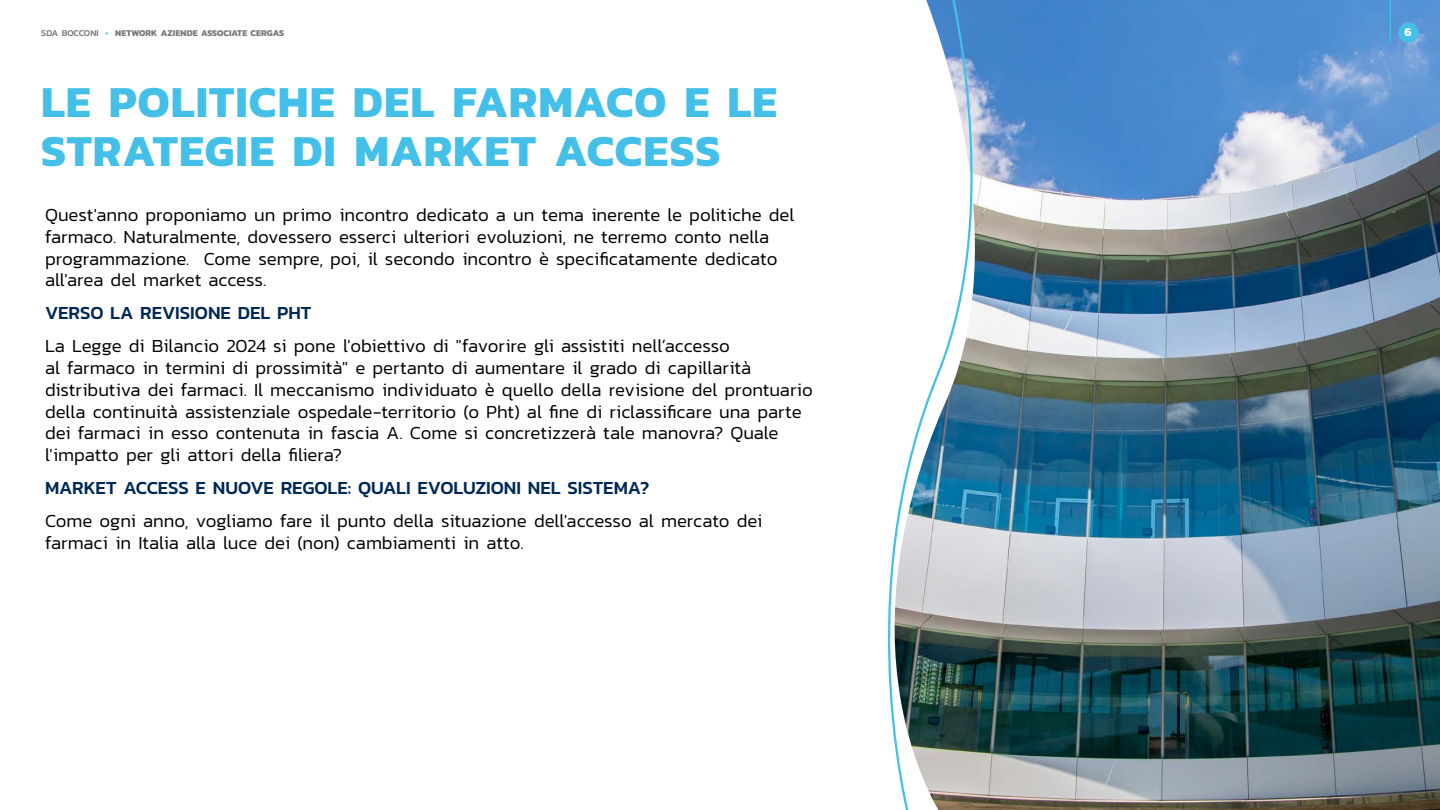
<style>
.page{position:relative;width:1440px;height:810px;background:#fff}
.page>*{position:absolute;margin:0;border:0;box-sizing:border-box;transform-origin:0 0}
.t1{font:700 45px/48.8px "Kanit";letter-spacing:.02em;color:#44c0e8}
.t2{font:300 18.75px/21.8px "Kanit";letter-spacing:-.005em;color:#000}
.t3{font:500 18.75px "Kanit";letter-spacing:-.005em;color:#002855}
.t4{font:700 12px "Kanit";color:#fff}
.t5{font:700 9px "Kanit";letter-spacing:.01em;color:#787878}
.s1{font-weight:500}
.s2{font-weight:500;color:#44c0e8}
</style>
<div class="page">
<img style="left:1024px;top:0;width:416px;height:810px">
<img style="left:1008px;top:0;width:16px;height:810px">
<img style="left:887px;top:0;width:121px;height:810px">
<div style="left:1398px;top:23px;width:21px;height:20px;background:#44c0e8;border-radius:50%"></div>
<hr style="left:1390px;top:0;width:1px;height:43px;background:#44c0e8">
<p class="t5" style="left:41px;top:26px;width:245px"><span class="s1">SDA BOCCONI</span> <span class="s2">•</span> NETWORK AZIENDE ASSOCIATE CERGAS</p>
<p class="t4" style="left:1405px;top:23px;width:9px">6</p>
<h1 class="t1" style="left:41px;top:76px;width:737px">LE POLITICHE DEL FARMACO E LE<br>STRATEGIE DI MARKET ACCESS</h1>
<p class="t2" style="left:45px;top:204px;width:751px">Quest'anno proponiamo un primo incontro dedicato a un tema inerente le politiche del farmaco. Naturalmente, dovessero esserci ulteriori evoluzioni, ne terremo conto nella programmazione. Come sempre, poi, il secondo incontro è specificatamente dedicato all'area del market access.</p>
<p class="t3" style="left:45px;top:299px;width:268px">VERSO LA REVISIONE DEL PHT</p>
<p class="t2" style="left:45px;top:335px;width:769px">La Legge di Bilancio 2024 si pone l'obiettivo di "favorire gli assistiti nell’accesso<br>al farmaco in termini di prossimità" e pertanto di aumentare il grado di capillarità distributiva dei farmaci. Il meccanismo individuato è quello della revisione del prontuario della continuità assistenziale ospedale-territorio (o Pht) al fine di riclassificare una parte dei farmaci in esso contenuta in fascia A. Come si concretizzerà tale manovra? Quale l'impatto per gli attori della filiera?</p>
<p class="t3" style="left:45px;top:474px;width:606px">MARKET ACCESS E NUOVE REGOLE: QUALI EVOLUZIONI NEL SISTEMA?</p>
<p class="t2" style="left:45px;top:510px;width:719px">Come ogni anno, vogliamo fare il punto della situazione dell'accesso al mercato dei farmaci in Italia alla luce dei (non) cambiamenti in atto.</p>
</div>
